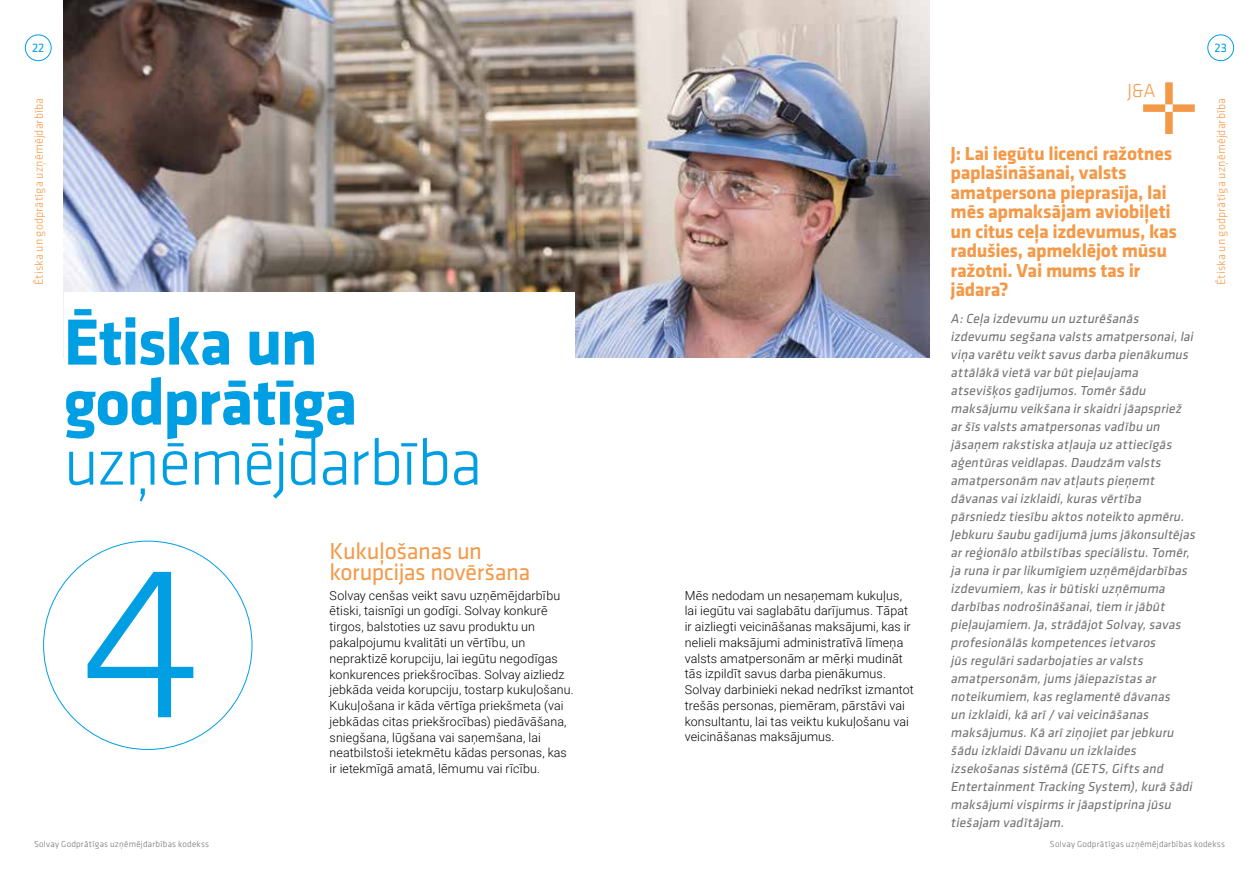
<style>
.page{position:relative;width:1259px;height:893px;background:#fff}
.page>*{position:absolute;margin:0;border:0;box-sizing:border-box;transform-origin:0 0}
.t1{font:300 225px "Klavika";color:#009fe3}
.t2{font:700 67.5px/60px "Klavika";letter-spacing:-.02em;color:#009fe3}
.t3{font:300 67.5px "Klavika";letter-spacing:-.025em;color:#009fe3}
.t4{font:24px/21px "Klavika";letter-spacing:-.02em;color:#f49948}
.t5{font:700 19.5px/19.5px "Klavika";letter-spacing:-.015em;color:#f49948}
.t6{font:300 19.5px "Klavika";color:#f49948}
.t7{font:italic 13.5px/18px "Klavika";color:#706f6f}
.t8{font:12.75px "Klavika";color:#009fe3}
.t9{font:300 12.45px/15.8px "Roboto";letter-spacing:.01em;color:#000}
.t10{font:300 12px "Klavika";letter-spacing:.015em;color:#f49948}
.t11{font:300 9px "Klavika";letter-spacing:.025em;color:#706f6f}
</style>
<div class="page">
<div style="left:1165px;top:112px;width:7px;height:22px;background:#f49948"></div>
<div style="left:1172px;top:104px;width:22px;height:8px;background:#f49948"></div>
<div style="left:1143px;top:104px;width:22px;height:8px;background:#f49948"></div>
<div style="left:1165px;top:82px;width:7px;height:22px;background:#f49948"></div>
<div style="left:25px;top:35px;width:26px;height:26px;border:1px solid #009fe3;border-radius:50%"></div>
<div style="left:1207px;top:35px;width:26px;height:26px;border:1px solid #009fe3;border-radius:50%"></div>
<img style="left:64px;top:0;width:865px;height:357px">
<div style="left:64px;top:293px;width:510px;height:238px;background:#fff"></div>
<p class="t8" style="left:32px;top:41px;width:14px">22</p>
<p class="t8" style="left:1214px;top:41px;width:14px">23</p>
<h3 class="t6" style="left:1127px;top:80px;width:29px">J&amp;A</h3>
<p class="t10" style="left:32px;top:285px;width:189px;rotate:-90deg">Ētiska un godprātīga uzņēmējdarbība</p>
<p class="t10" style="left:1214px;top:285px;width:189px;rotate:-90deg">Ētiska un godprātīga uzņēmējdarbība</p>
<h3 class="t5" style="left:950px;top:144px;width:228px">J: Lai iegūtu licenci ražotnes paplašināšanai, valsts amatpersona pieprasīja, lai mēs apmaksājam aviobiļeti un citus ceļa izdevumus, kas radušies, apmeklējot mūsu ražotni. Vai mums tas ir jādara?</h3>
<p class="t7" style="left:950px;top:310px;width:249px">A:Ceļa izdevumu un uzturēšanās izdevumu segšana valsts amatpersonai,lai viņa varētu veikt savus darba pienākumus attālākā vietā varbūt pieļaujama atsevišķos gadījumos.Tomēršādu maksājumu veikšana irskaidrijāapspriež aršīs valsts amatpersonas vadību un jāsaņem rakstiska atļauja uz attiecīgās aģentūras veidlapas.Daudzām valsts amatpersonām nav atļauts pieņemt dāvanas vaiizklaidi,kuras vērtība pārsniedz tiesību aktos noteikto apmēru.<br>Jebkuru šaubu gadījumā jums jākonsultējas arreģionālo atbilstības speciālistu.Tomēr, ja runa irparlikumīgiem uzņēmējdarbības izdevumiem,kas irbūtiskiuzņēmuma darbības nodrošināšanai,tiem irjābūt pieļaujamiem.Ja,strādājot Solvay,savas profesionālās kompetences ietvaros<br>jūs regulārisadarbojaties arvalsts amatpersonām,jums jāiepazīstas ar noteikumiem,kas reglamentē dāvanas<br>un izklaidi,kā arī/ vaiveicināšanas maksājumus.Kā arīziņojiet parjebkuru šādu izklaidiDāvanu un izklaides izsekošanas sistēmā (GETS,Gifts and Entertainment Tracking System),kurā šādi maksājumivispirms irjāapstiprina jūsu tiešajam vadītājam.</p>
<h2 class="t2" style="left:64px;top:313px;width:295px">Ētiska un godprātīga</h2>
<h2 class="t3" style="left:64px;top:425px;width:420px">uzņēmējdarbība</h2>
<h3 class="t4" style="left:330px;top:541px;width:202px">Kukuļošanas un korupcijas novēršana</h3>
<p class="t9" style="left:330px;top:587px;width:246px">Solvay cenšas veikt savu uzņēmējdarbību ētiski, taisnīgi un godīgi. Solvay konkurē tirgos, balstoties uz savu produktu un pakalpojumu kvalitāti un vērtību, un nepraktizē korupciju, lai iegūtu negodīgas konkurences priekšrocības. Solvay aizliedz jebkāda veida korupciju, tostarp kukuļošanu.<br>Kukuļošana ir kāda vērtīga priekšmeta (vai jebkādas citas priekšrocības) piedāvāšana, sniegšana, lūgšana vai saņemšana, lai neatbilstoši ietekmētu kādas personas, kas ir ietekmīgā amatā, lēmumu vai rīcību.</p>
<p class="t9" style="left:685px;top:587px;width:230px">Mēs nedodam un nesaņemam kukuļus, lai iegūtu vai saglabātu darījumus. Tāpat ir aizliegti veicināšanas maksājumi, kas ir nelieli maksājumi administratīvā līmeņa valsts amatpersonām ar mērķi mudināt tās izpildīt savus darba pienākumus.<br>Solvay darbinieki nekad nedrīkst izmantot trešās personas, piemēram, pārstāvi vai konsultantu, lai tas veiktu kukuļošanu vai veicināšanas maksājumus.</p>
<h1 class="t1" style="left:81px;top:520px;width:123px">4</h1>
<p class="t11" style="left:34px;top:839px;width:177px">Solvay Godprātīgas uzņēmējdarbības kodekss</p>
<p class="t11" style="left:1050px;top:839px;width:177px">Solvay Godprātīgas uzņēmējdarbības kodekss</p>
</div>
